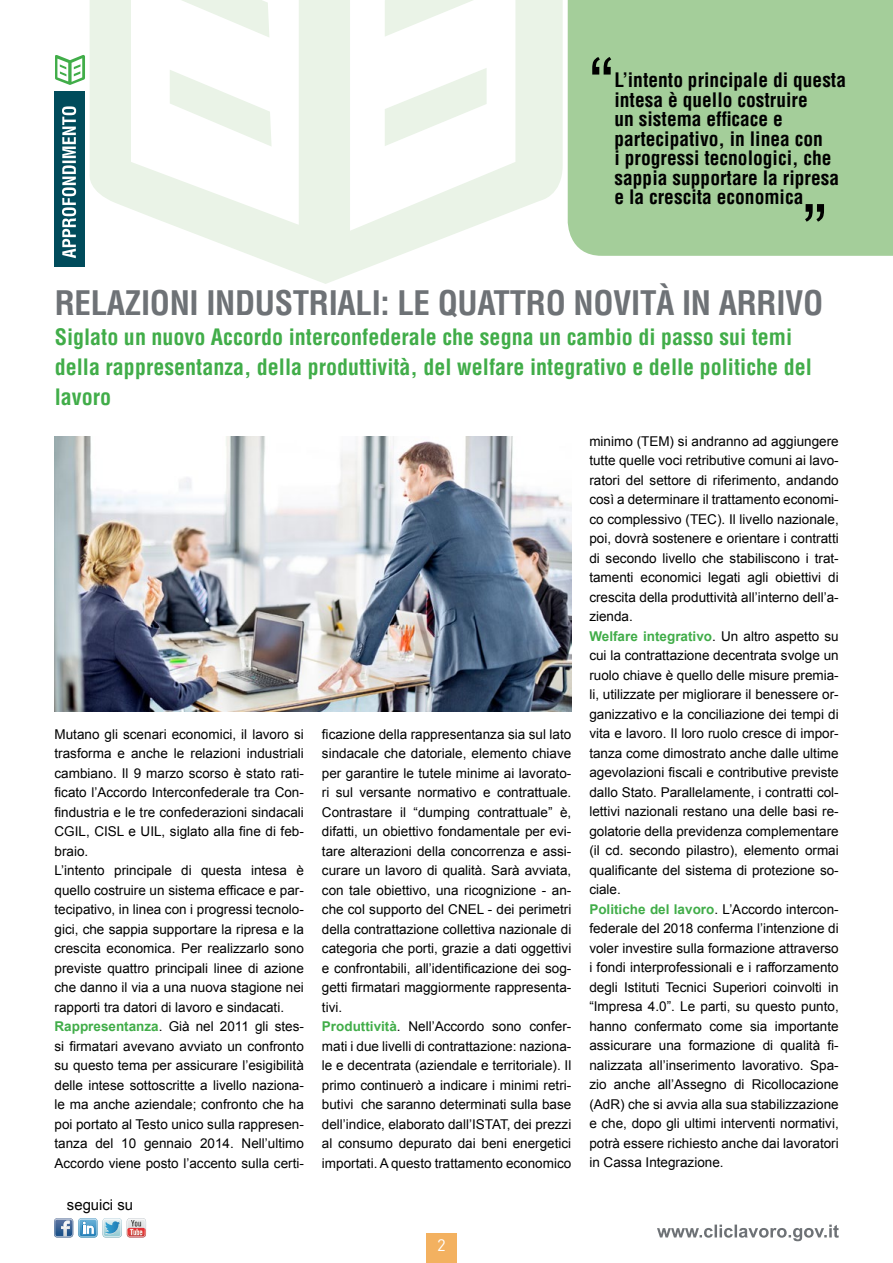
<style>
.page{position:relative;width:893px;height:1263px;background:#fff}
.page>*{position:absolute;margin:0;border:0;box-sizing:border-box;transform-origin:0 0}
.t1{font:700 condensed 33px "Helvetica";letter-spacing:-.01em;color:#6e7276}
.t2{font:700 condensed 22.05px/30px "Helvetica";color:#41ad49}
.t3{font:700 condensed 19.5px/19.5px "Helvetica";color:#000}
.t4{font:16.5px "DIN";color:#fff}
.t5{font:14.85px "Arial";color:#000}
.t6{font:13.5px/19.5px "Arial";color:#000}
.s1{font-weight:700;color:#41ad49}
</style>
<div class="page">
<svg style="left:54px;top:1218px;width:92px;height:20px"></svg>
<div style="left:426px;top:1233px;width:30px;height:30px;background:#f3b160"></div>
<svg style="left:657px;top:1224px;width:182px;height:17px"></svg>
<div style="left:568px;top:0;width:325px;height:256px;background:#a4ce9a"></div>
<svg style="left:55px;top:55px;width:30px;height:30px"></svg>
<div style="left:54px;top:91px;width:30px;height:176px;background:#004b5b"></div>
<svg style="left:62px;top:106px;width:14px;height:152px"></svg>
<svg style="left:592px;top:57px;width:19px;height:18px"></svg>
<svg style="left:805px;top:204px;width:19px;height:18px"></svg>
<svg style="left:89px;top:0;width:474px;height:284px"></svg>
<svg style="left:131px;top:0;width:168px;height:225px"></svg>
<svg style="left:350px;top:0;width:165px;height:231px"></svg>
<img style="left:55px;top:436px;width:516px;height:275px">
<h3 class="t3" style="left:614px;top:70px;width:233px">L’intento principale di questa intesa è quello costruire<br>un sistema efficace e partecipativo, in linea con<br>i progressi tecnologici, che sappia supportare la ripresa e la crescita economica</h3>
<h1 class="t1" style="left:55px;top:283px;width:770px">Relazioni industriali: le quattro novità in arrivo</h1>
<h2 class="t2" style="left:55px;top:322px;width:759px">Siglato un nuovo Accordo interconfederale che segna un cambio di passo sui temi della rappresentanza, della produttività, del welfare integrativo e delle politiche del lavoro</h2>
<p class="t6" style="left:55px;top:724px;width:251px">Mutano gli scenari economici, il lavoro si trasforma e anche le relazioni industriali cambiano. Il 9 marzo scorso è stato rati&shy;ficato l’Accordo Interconfederale tra Con&shy;findustria e le tre confederazioni sindacali CGIL, CISL e UIL, siglato alla fine di feb&shy;braio.<br>L’intento principale di questa intesa è quello costruire un sistema efficace e par&shy;tecipativo, in linea con i progressi tecnolo&shy;gici, che sappia supportare la ripresa e la crescita economica. Per realizzarlo sono previste quattro principali linee di azione che danno il via a una nuova stagione nei rapporti tra datori di lavoro e sindacati.<br><span class="s1">Rappresentanza</span>. Già nel 2011 gli stes&shy;si firmatari avevano avviato un confronto su questo tema per assicurare l’esigibilità delle intese sottoscritte a livello naziona&shy;le ma anche aziendale; confronto che ha poi portato al Testo unico sulla rappresen&shy;tanza del 10 gennaio 2014. Nell’ultimo Accordo viene posto l’accento sulla certi-</p>
<p class="t6" style="left:322px;top:724px;width:251px">ficazione della rappresentanza sia sul lato sindacale che datoriale, elemento chiave per garantire le tutele minime ai lavorato&shy;ri sul versante normativo e contrattuale.<br>Contrastare il “dumping contrattuale” è, difatti, un obiettivo fondamentale per evi&shy;tare alterazioni della concorrenza e assi&shy;curare un lavoro di qualità. Sarà avviata, con tale obiettivo, una ricognizione - an&shy;che col supporto del CNEL - dei perimetri della contrattazione collettiva nazionale di categoria che porti, grazie a dati oggettivi e confrontabili, all’identificazione dei sog&shy;getti firmatari maggiormente rappresenta&shy;tivi.<br><span class="s1">Produttività</span>. Nell’Accordo sono confer&shy;mati i due livelli di contrattazione: naziona&shy;le e decentrata (aziendale e territoriale). Il primo continuerò a indicare i minimi retri&shy;butivi che saranno determinati sulla base dell’indice, elaborato dall’ISTAT, dei prezzi al consumo depurato dai beni energetici importati. A questo trattamento economico</p>
<p class="t5" style="left:67px;top:1195px;width:68px">seguici su</p>
<p class="t4" style="left:437px;top:1234px;width:10px">2</p>
<p class="t6" style="left:589px;top:432px;width:251px">minimo (TEM) si andranno ad aggiungere tutte quelle voci retributive comuni ai lavo&shy;ratori del settore di riferimento, andando così a determinare il trattamento economi&shy;co complessivo (TEC). Il livello nazionale, poi, dovrà sostenere e orientare i contratti di secondo livello che stabiliscono i trat&shy;tamenti economici legati agli obiettivi di crescita della produttività all’interno dell’a&shy;zienda.<br><span class="s1">Welfare integrativo</span>. Un altro aspetto su cui la contrattazione decentrata svolge un ruolo chiave è quello delle misure premia&shy;li, utilizzate per migliorare il benessere or&shy;ganizzativo e la conciliazione dei tempi di vita e lavoro. Il loro ruolo cresce di impor&shy;tanza come dimostrato anche dalle ultime agevolazioni fiscali e contributive previste dallo Stato. Parallelamente, i contratti col&shy;lettivi nazionali restano una delle basi re&shy;golatorie della previdenza complementare (il cd. secondo pilastro), elemento ormai qualificante del sistema di protezione so&shy;ciale.<br><span class="s1">Politiche del lavoro</span>. L’Accordo intercon&shy;federale del 2018 conferma l’intenzione di voler investire sulla formazione attraverso i fondi interprofessionali e i rafforzamento degli Istituti Tecnici Superiori coinvolti in “Impresa 4.0”. Le parti, su questo punto, hanno confermato come sia importante assicurare una formazione di qualità fi&shy;nalizzata all’inserimento lavorativo. Spa&shy;zio anche all’Assegno di Ricollocazione (AdR) che si avvia alla sua stabilizzazione e che, dopo gli ultimi interventi normativi, potrà essere richiesto anche dai lavoratori in Cassa Integrazione.</p>
</div>
